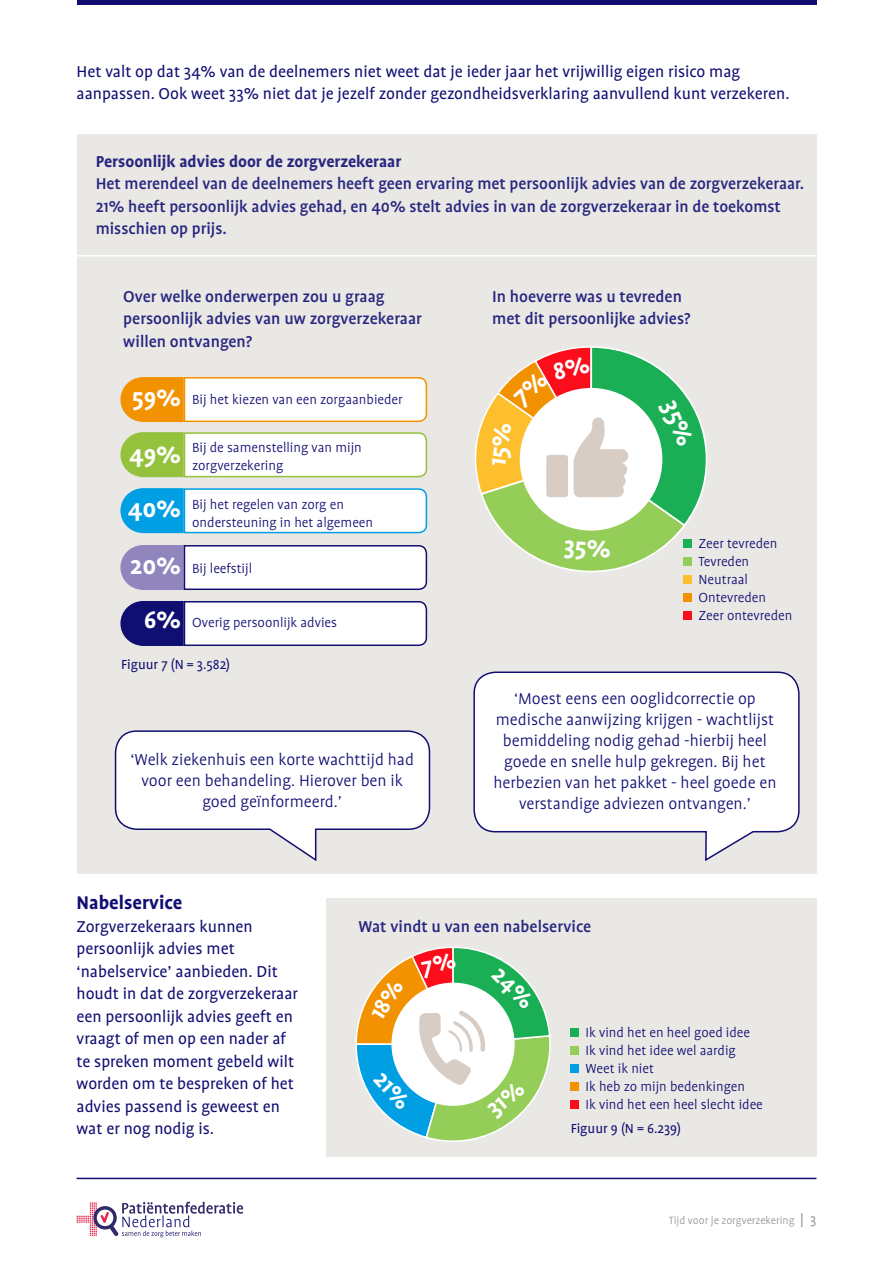
<style>
.page{position:relative;width:893px;height:1263px;background:#fff}
.page>*{position:absolute;margin:0;border:0;box-sizing:border-box;transform-origin:0 0}
.t1{font:700 27px "Profile OT";color:#fff}
.t2{font:700 21px "Profile OT";color:#110e72}
.t3{font:18px/22.5px "Profile OT";color:#110e72}
.t4{font:500 18px/22.5px "Profile OT";color:#292680}
.t5{font:300 18px/21px "Profile OT";color:#110e72;text-align:center}
.t6{font:700 18px "Profile OT";color:#292680}
.t7{font:300 15px/18px "Profile OT";color:#110e72}
.t8{font:15px "Profile OT";color:#110e72}
.t9{font:300 12px "Profile OT";color:#939598}
.s1{font-weight:400;font-size:15px}
</style>
<div class="page">
<svg style="left:77px;top:1202px;width:166px;height:35px"></svg>
<hr style="left:77px;top:1178px;width:739px;height:1px;background:#110e72">
<div style="left:326px;top:898px;width:490px;height:259px;background:#e9e8e5"></div>
<hr style="left:77px;top:0;width:739px;height:4px;background:#110e72">
<div style="left:77px;top:134px;width:739px;height:740px;background:#e9e8e5"></div>
<svg style="left:114px;top:730px;width:317px;height:132px"></svg>
<svg style="left:473px;top:671px;width:327px;height:190px;background:#f6f6f8"></svg>
<hr style="left:77px;top:255px;width:739px;height:2px;background:#fff">
<div style="left:683px;top:594px;width:9px;height:8px;background:#f39200"></div>
<div style="left:683px;top:612px;width:9px;height:8px;background:#fc0d1b"></div>
<div style="left:570px;top:1028px;width:9px;height:9px;background:#1aaf54"></div>
<div style="left:570px;top:1046px;width:9px;height:9px;background:#94ce58"></div>
<div style="left:570px;top:1064px;width:9px;height:9px;background:#009fe3"></div>
<div style="left:570px;top:1082px;width:9px;height:9px;background:#f39200"></div>
<div style="left:570px;top:1100px;width:9px;height:9px;background:#fc0d1b"></div>
<svg style="left:120px;top:377px;width:308px;height:46px;background:#fbe3bf"></svg>
<svg style="left:120px;top:432px;width:308px;height:46px;background:#e4eece"></svg>
<svg style="left:120px;top:488px;width:308px;height:46px;background:#bfe6f6"></svg>
<svg style="left:120px;top:545px;width:308px;height:45px;background:#dbd8e9"></svg>
<svg style="left:120px;top:601px;width:308px;height:45px;background:#c3c2db"></svg>
<svg style="left:475px;top:346px;width:232px;height:238px"></svg>
<svg style="left:355px;top:946px;width:196px;height:196px"></svg>
<p class="t3" style="left:77px;top:60px;width:715px">Het valt op dat 34% van de deelnemers niet weet dat je ieder jaar het vrijwillig eigen risico mag aanpassen. Ook weet 33% niet dat je jezelf zonder gezondheidsverklaring aanvullend kunt verzekeren.</p>
<p class="t6" style="left:96px;top:151px;width:307px">Persoonlijk advies door de zorgverzekeraar</p>
<p class="t4" style="left:96px;top:173px;width:710px">Het merendeel van de deelnemers heeft geen ervaring met persoonlijk advies van de zorgverzekeraar.</p>
<p class="t4" style="left:96px;top:195px;width:687px">21% heeft persoonlijk advies gehad, en 40% stelt advies in van de zorgverzekeraar in de toekomst misschien op prijs.</p>
<p class="t4" style="left:123px;top:285px;width:300px">Over welke onderwerpen zou u graag persoonlijk advies van uw zorgverzekeraar willen ontvangen?</p>
<p class="t1" style="left:132px;top:383px;width:50px">59%</p>
<p class="t1" style="left:129px;top:440px;width:53px">49%</p>
<p class="t1" style="left:128px;top:493px;width:54px">40%</p>
<p class="t1" style="left:130px;top:550px;width:52px">20%</p>
<p class="t1" style="left:144px;top:605px;width:39px">6%</p>
<p class="t7" style="left:192px;top:390px;width:212px">Bij het kiezen van een zorgaanbieder</p>
<p class="t7" style="left:192px;top:438px;width:171px">Bij de samenstelling van mijn zorgverzekering</p>
<p class="t7" style="left:192px;top:495px;width:182px">Bij het regelen van zorg en ondersteuning in het algemeen</p>
<p class="t7" style="left:192px;top:560px;width:61px">Bij leefstijl</p>
<p class="t7" style="left:192px;top:614px;width:146px">Overig persoonlijk advies</p>
<p class="t8" style="left:121px;top:656px;width:110px">Figuur 7 (N = 3.582)</p>
<p class="t5" style="left:130px;top:749px;width:285px">‘Welk ziekenhuis een korte wachttijd had voor een behandeling. Hierover ben ik goed geïnformeerd.’</p>
<p class="t4" style="left:492px;top:285px;width:191px">In hoeverre was u tevreden</p>
<p class="t4" style="left:492px;top:308px;width:200px">met dit persoonlijke advies?</p>
<p class="t7" style="left:698px;top:535px;width:80px">Zeer tevreden</p>
<p class="t7" style="left:698px;top:553px;width:52px">Tevreden</p>
<p class="t7" style="left:698px;top:571px;width:51px">Neutraal</p>
<p class="t7" style="left:698px;top:589px;width:69px">Ontevreden</p>
<p class="t7" style="left:698px;top:607px;width:95px">Zeer ontevreden</p>
<p class="t5" style="left:493px;top:688px;width:285px">‘Moest eens een ooglidcorrectie op medische aanwijzing krijgen - wachtlijst bemiddeling nodig gehad -hierbij heel goede en snelle hulp gekregen. Bij het herbezien van het pakket - heel goede en verstandige adviezen ontvangen.’</p>
<p class="t2" style="left:77px;top:891px;width:107px">Nabelservice</p>
<p class="t3" style="left:77px;top:915px;width:223px">Zorgverzekeraars kunnen persoonlijk advies met ‘nabelservice’ aanbieden. Dit houdt in dat de zorgverzekeraar een persoonlijk advies geeft en vraagt of men op een nader af te spreken moment gebeld wilt worden om te bespreken of het advies passend is geweest en wat er nog nodig is.</p>
<p class="t4" style="left:358px;top:915px;width:234px">Wat vindt u van een nabelservice</p>
<p class="t7" style="left:585px;top:1023px;width:166px">Ik vind het en heel goed idee</p>
<p class="t7" style="left:585px;top:1041px;width:152px">Ik vind het idee wel aardig</p>
<p class="t7" style="left:585px;top:1059px;width:70px">Weet ik niet</p>
<p class="t7" style="left:585px;top:1077px;width:161px">Ik heb zo mijn bedenkingen</p>
<p class="t7" style="left:585px;top:1095px;width:179px">Ik vind het een heel slecht idee</p>
<p class="t8" style="left:571px;top:1119px;width:112px">Figuur 9 (N = 6.239)</p>
<p class="t9" style="left:669px;top:1214px;width:149px">Tijd voor je zorgverzekering <span class="s1">| 3</span></p>
</div>
